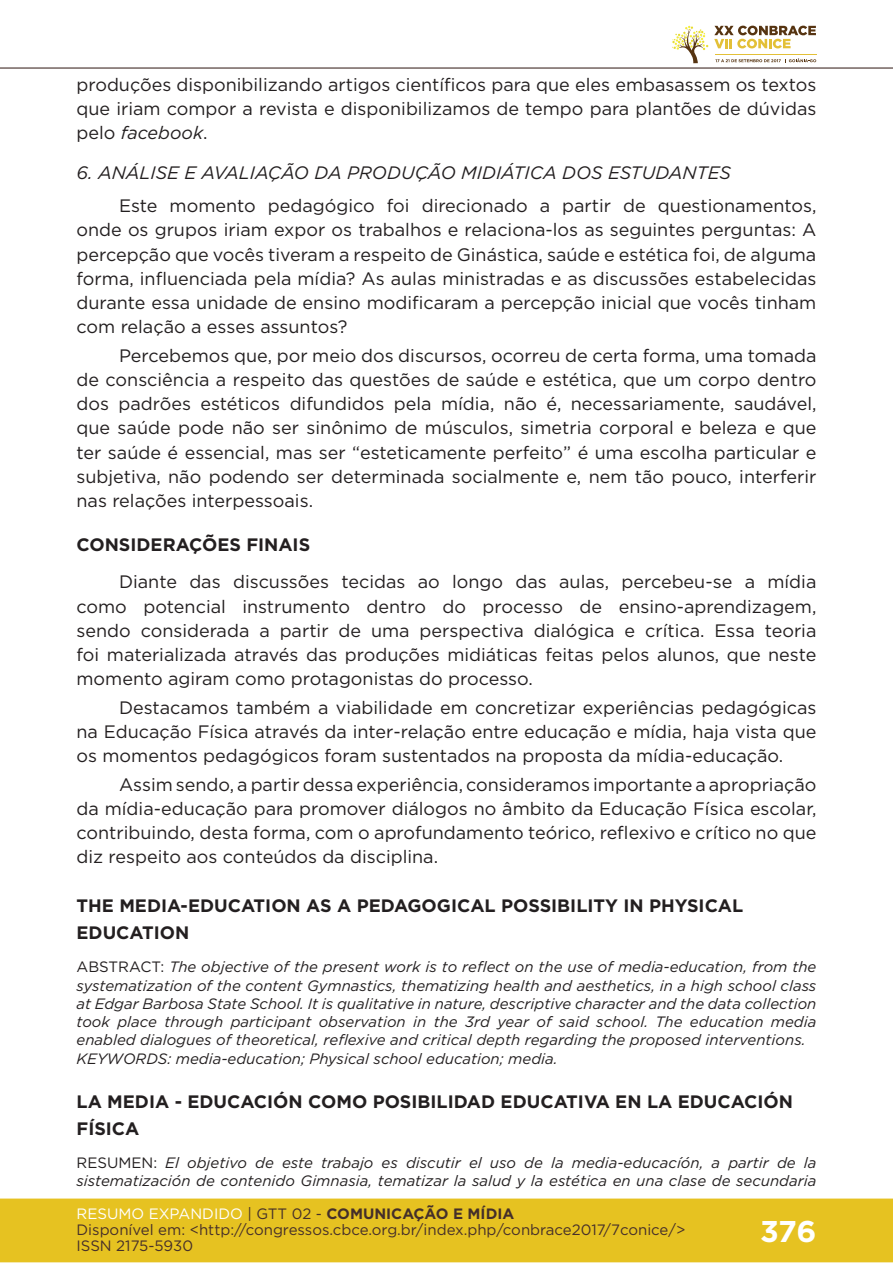
<style>
.page{position:relative;width:893px;height:1263px;background:#fff}
.page>*{position:absolute;margin:0;border:0;box-sizing:border-box;transform-origin:0 0}
.t1{font:700 30px "Gotham";color:#fff}
.t2{font:18px/24.3px "Gotham";color:#231f20;text-align:justify}
.t3{font:700 18px/27.3px "Gotham";color:#231f20}
.t4{font:italic 18px "Gotham";color:#231f20}
.t5{font:italic 15px/18.3px "Gotham";color:#231f20}
.t6{font:15px/16px "Gotham";color:#462f2a}
.s1{font-style:italic}
.s2{font-style:normal}
.s3{color:#fff}
.s4{color:#442f2a}
.s5{font-weight:700;color:#442f2a}
</style>
<div class="page">
<div style="left:0;top:1198px;width:893px;height:64px;background:#e6c221;border:2px solid #e6c221"></div>
<hr style="left:0;top:67px;width:893px;height:2px;background:#442f2a">
<svg style="left:672px;top:26px;width:144px;height:37px"></svg>
<p class="t2" style="left:77px;top:72px;width:741px">produções disponibilizando artigos científicos para que eles embasassem os textos que iriam compor a revista e disponibilizamos de tempo para plantões de dúvidas pelo <span class="s1">facebook</span>.</p>
<p class="t4" style="left:77px;top:161px;width:656px">6. ANÁLISE E AVALIAÇÃO DA PRODUÇÃO MIDIÁTICA DOS ESTUDANTES</p>
<p class="t2" style="left:77px;top:193px;width:741px;text-indent:43px">Este momento pedagógico foi direcionado a partir de questionamentos, onde os grupos iriam expor os trabalhos e relaciona-los as seguintes perguntas: A percepção que vocês tiveram a respeito de Ginástica, saúde e estética foi, de alguma forma, influenciada pela mídia? As aulas ministradas e as discussões estabelecidas durante essa unidade de ensino modificaram a percepção inicial que vocês tinham com relação a esses assuntos?</p>
<p class="t2" style="left:77px;top:343px;width:741px;text-indent:43px">Percebemos que, por meio dos discursos, ocorreu de certa forma, uma tomada de consciência a respeito das questões de saúde e estética, que um corpo dentro dos padrões estéticos difundidos pela mídia, não é, necessariamente, saudável, que saúde pode não ser sinônimo de músculos, simetria corporal e beleza e que ter saúde é essencial, mas ser “esteticamente perfeito” é uma escolha particular e subjetiva, não podendo ser determinada socialmente e, nem tão pouco, interferir nas relações interpessoais.</p>
<p class="t3" style="left:77px;top:531px;width:235px">CONSIDERAÇÕES FINAIS</p>
<p class="t2" style="left:77px;top:569px;width:741px;text-indent:43px">Diante das discussões tecidas ao longo das aulas, percebeu-se a mídia como potencial instrumento dentro do processo de ensino-aprendizagem, sendo considerada a partir de uma perspectiva dialógica e crítica. Essa teoria foi materializada através das produções midiáticas feitas pelos alunos, que neste momento agiram como protagonistas do processo.</p>
<p class="t2" style="left:77px;top:695px;width:741px;text-indent:43px">Destacamos também a viabilidade em concretizar experiências pedagógicas na Educação Física através da inter-relação entre educação e mídia, haja vista que os momentos pedagógicos foram sustentados na proposta da mídia-educação.</p>
<p class="t2" style="left:77px;top:772px;width:741px;text-indent:43px">Assim sendo, a partir dessa experiência, consideramos importante a apropriação da mídia-educação para promover diálogos no âmbito da Educação Física escolar, contribuindo, desta forma, com o aprofundamento teórico, reflexivo e crítico no que diz respeito aos conteúdos da disciplina.</p>
<p class="t3" style="left:77px;top:892px;width:668px">THE MEDIA-EDUCATION AS A PEDAGOGICAL POSSIBILITY IN PHYSICAL<br>EDUCATION</p>
<p class="t5" style="left:77px;top:957px;width:741px"><span class="s2">ABSTRACT:</span> The objective of the present work is to reflect on the use of media-education, from the systematization of the content Gymnastics, thematizing health and aesthetics, in a high school class at Edgar Barbosa State School. It is qualitative in nature, descriptive character and the data collection took place through participant observation in the 3rd year of said school. The education media enabled dialogues of theoretical, reflexive and critical depth regarding the proposed interventions.<br>KEYWORDS: media-education; Physical school education; media.</p>
<p class="t3" style="left:77px;top:1087px;width:718px">LA MEDIA - EDUCACIÓN COMO POSIBILIDAD EDUCATIVA EN LA EDUCACIÓN<br>FÍSICA</p>
<p class="t5" style="left:77px;top:1153px;width:741px"><span class="s2">RESUMEN:</span> El objetivo de este trabajo es discutir el uso de la media-educacíón, a partir de la sistematización de contenido Gimnasia, tematizar la salud y la estética en una clase de secundaria</p>
<p class="t6" style="left:77px;top:1205px;width:610px"><span class="s3">RESUMO EXPANDIDO</span> <span class="s4">| GTT 02 -</span> <span class="s5">COMUNICAÇÃO E MÍDIA<br></span>Disponível em: &lt;http://congressos.cbce.org.br/index.php/conbrace2017/7conice/&gt;<br>ISSN 2175-5930</p>
<h1 class="t1" style="left:760px;top:1212px;width:58px">376</h1>
</div>
